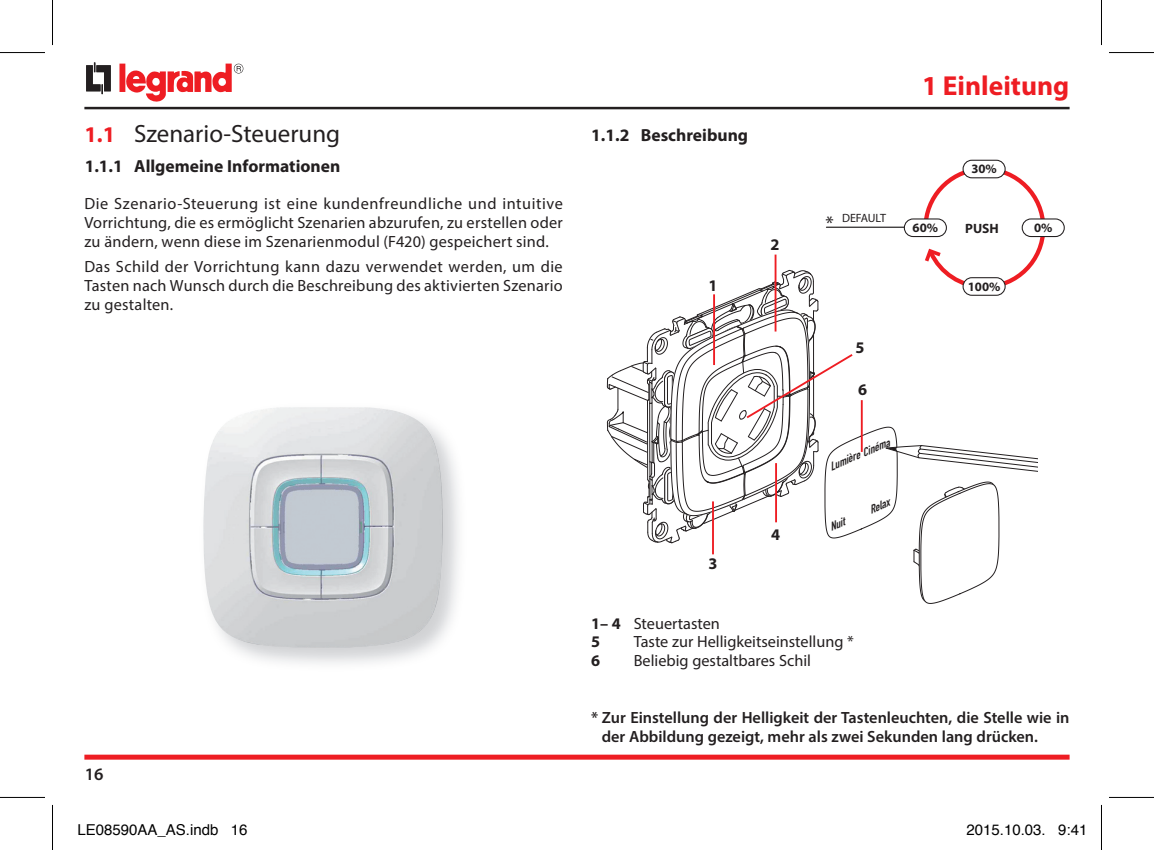
<style>
.page{position:relative;width:1154px;height:850px;background:#fff}
.page>*{position:absolute;margin:0;border:0;box-sizing:border-box;transform-origin:0 0}
.t1{font:700 27.5px "Myriad Pro";color:#ee1d23}
.t2{font:25px "Myriad Pro";color:#231f20}
.t3{font:20px "Myriad Pro";color:#231f20}
.t4{font:700 17.5px "Myriad Pro";color:#231f20}
.t5{font:600 17.5px "Myriad Pro";color:#231f20}
.t6{font:16.25px/18.8px "Myriad Pro";letter-spacing:.01em;color:#231f20;text-align:justify}
.t7{font:600 16.25px/18.8px "Myriad Pro";color:#231f20}
.t8{font:700 16.25px "Myriad Pro";color:#231f20}
.t9{font:15px "Helvetica";color:#000}
.t10{font:700 13.5px "Myriad Pro";color:#231f20}
.t11{font:700 12.75px "Myriad Pro";color:#231f20}
.t12{font:12px "Myriad Pro";letter-spacing:-.015em;color:#231f20}
.t13{font:italic 11.5px "DIN Engschrift";color:#231f20;scale:1.09 1}
.s1{font-weight:700;font-size:22.5px;color:#ee1d23}
.s2{font-weight:700}
</style>
<div class="page">
<div style="left:1022px;top:218px;width:43px;height:19px;border:1px solid #231f20;border-radius:9px"></div>
<div style="left:962px;top:160px;width:44px;height:18px;border:1px solid #231f20;border-radius:9px"></div>
<img style="left:203px;top:407px;width:240px;height:240px">
<svg style="left:607px;top:165px;width:440px;height:439px"></svg>
<div style="left:855px;top:341px;width:9px;height:12px;background:#fff"></div>
<div style="left:858px;top:383px;width:9px;height:12px;background:#fff"></div>
<hr style="left:775px;top:463px;width:2px;height:59px;background:#ee1d23">
<hr style="left:712px;top:501px;width:2px;height:53px;background:#ee1d23">
<hr style="left:84px;top:107px;width:985px;height:2px;background:#231f20">
<div style="left:84px;top:754px;width:985px;height:5px;background:#ee1d23"></div>
<div style="left:119px;top:64px;width:6px;height:28px;background:#ee1d23"></div>
<svg style="left:86px;top:62px;width:25px;height:32px"></svg>
<svg style="left:125px;top:64px;width:116px;height:38px"></svg>
<hr style="left:0;top:52px;width:45px;height:1px;background:#000">
<hr style="left:1109px;top:52px;width:45px;height:1px;background:#000">
<hr style="left:0;top:796px;width:45px;height:1px;background:#000">
<hr style="left:1109px;top:796px;width:45px;height:1px;background:#000">
<hr style="left:52px;top:0;width:1px;height:45px;background:#000">
<hr style="left:52px;top:804px;width:1px;height:45px;background:#000">
<hr style="left:1101px;top:0;width:1px;height:45px;background:#000">
<hr style="left:1101px;top:804px;width:1px;height:45px;background:#000">
<h2 class="t2" style="left:84px;top:118px;width:257px"><span class="s1">1.1</span> Szenario-Steuerung</h2>
<p class="t4" style="left:85px;top:154px;width:257px">1.1.1 Allgemeine Informationen</p>
<p class="t6" style="left:84px;top:194px;width:480px">Die Szenario-Steuerung ist eine kundenfreundliche und intuitive Vorrichtung, die es ermöglicht Szenarien abzurufen, zu erstellen oder zu ändern, wenn diese im Szenarienmodul (F420) gespeichert sind.</p>
<p class="t6" style="left:84px;top:257px;width:480px">Das Schild der Vorrichtung kann dazu verwendet werden, um die Tasten nach Wunsch durch die Beschreibung des aktivierten Szenario zu gestalten.</p>
<p class="t5" style="left:85px;top:762px;width:20px">16</p>
<p class="t4" style="left:591px;top:124px;width:158px">1.1.2 Beschreibung</p>
<p class="t8" style="left:708px;top:275px;width:11px">1</p>
<p class="t8" style="left:770px;top:234px;width:11px">2</p>
<p class="t8" style="left:708px;top:552px;width:11px">3</p>
<p class="t8" style="left:771px;top:523px;width:11px">4</p>
<p class="t3" style="left:825px;top:210px;width:10px">*</p>
<p class="t12" style="left:842px;top:210px;width:46px">DEFAULT</p>
<p class="t8" style="left:855px;top:337px;width:11px">5</p>
<p class="t8" style="left:858px;top:379px;width:11px">6</p>
<p class="t13" style="left:827px;top:460px;width:60px;rotate:-23deg">Lumière Cinéma</p>
<p class="t13" style="left:827px;top:520px;width:15px;rotate:-23deg">Nuit</p>
<p class="t13" style="left:867px;top:503px;width:21px;rotate:-23deg">Relax</p>
<p class="t6" style="left:591px;top:613px;width:130px"><span class="s2">1– 4</span> Steuertasten<br><span class="s2">5</span></p>
<p class="t6" style="left:634px;top:632px;width:222px">Taste zur Helligkeitseinstellung *</p>
<p class="t8" style="left:591px;top:649px;width:11px">6</p>
<p class="t6" style="left:634px;top:650px;width:179px">Beliebig gestaltbares Schil</p>
<h1 class="t1" style="left:922px;top:68px;width:149px">1 Einleitung</h1>
<p class="t11" style="left:971px;top:161px;width:27px">30%</p>
<p class="t11" style="left:912px;top:219px;width:27px">60%</p>
<p class="t10" style="left:965px;top:219px;width:35px">PUSH</p>
<p class="t11" style="left:968px;top:278px;width:34px">100%</p>
<p class="t11" style="left:1034px;top:219px;width:20px">0%</p>
<p class="t7" style="left:602px;top:707px;width:469px;text-indent:-11px">* Zur Einstellung der Helligkeit der Tastenleuchten, die Stelle wie in der Abbildung gezeigt, mehr als zwei Sekunden lang drücken.</p>
<p class="t9" style="left:78px;top:817px;width:172px">LE08590AA_AS.indb 16</p>
<p class="t9" style="left:966px;top:817px;width:122px">2015.10.03. 9:41</p>
</div>
